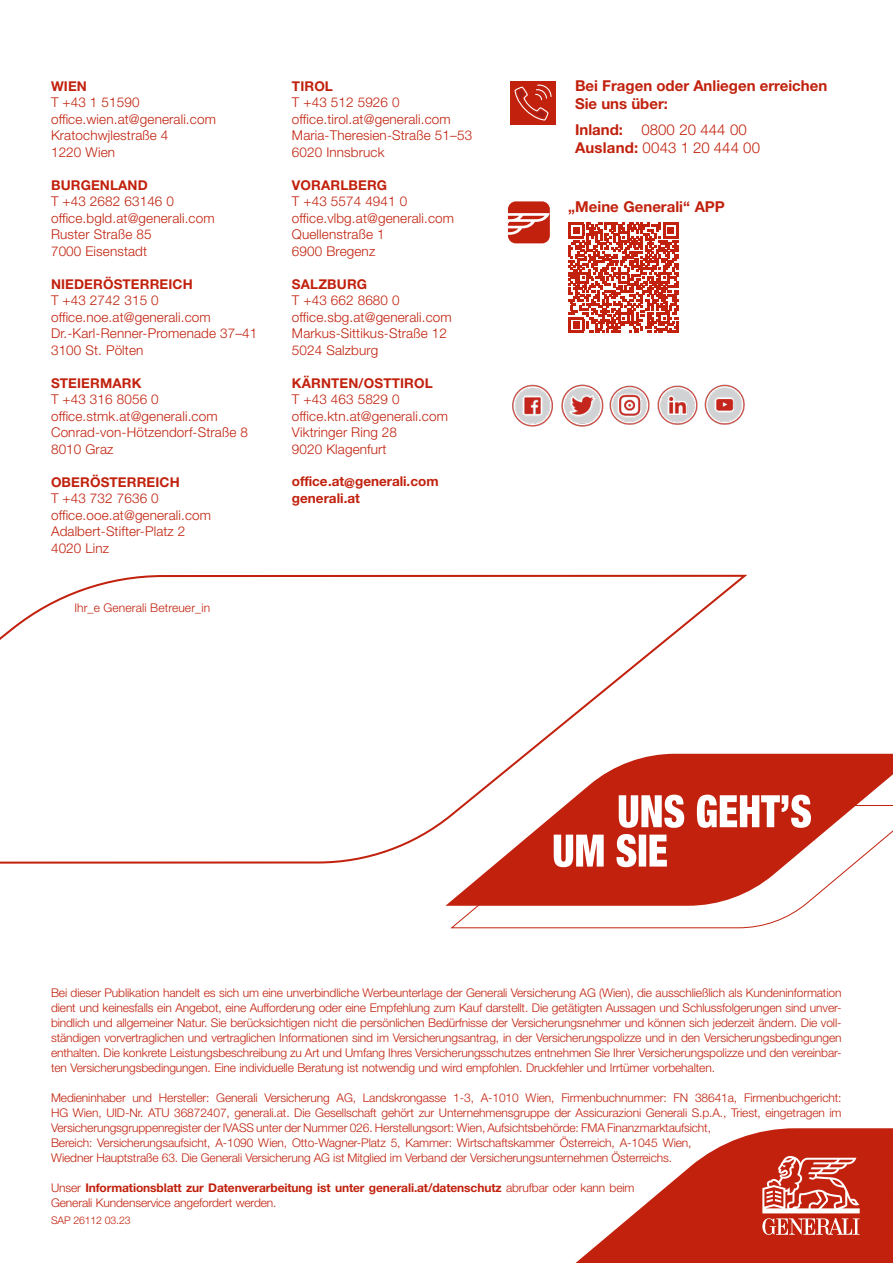
<style>
.page{position:relative;width:893px;height:1263px;background:#fff}
.page>*{position:absolute;margin:0;border:0;box-sizing:border-box;transform-origin:0 0}
.t1{font:700 15px/18px "Helvetica Neue LT Std";color:#c1210d}
.t2{font:300 15px/18px "Helvetica Neue LT Std";color:#c1210d}
.t3{font:300 13.5px/16.5px "Helvetica Neue LT Std";letter-spacing:.01em;color:#c1210d}
.t4{font:700 13.5px/16.5px "Helvetica Neue LT Std";letter-spacing:.01em;color:#c1210d}
.t5{font:300 12px/15px "Helvetica Neue LT Std";letter-spacing:-.01em;color:#c1210d;text-align:justify}
.t6{font:700 12px/15px "Helvetica Neue LT Std";letter-spacing:-.01em;color:#c1210d}
.t7{font:300 12px "Helvetica Neue LT Std";letter-spacing:.01em;color:#c1210d}
.t8{font:300 10.5px "Helvetica Neue LT Std";letter-spacing:-.01em;color:#c1210d}
.s1{font-weight:700}
.s2{font-weight:300}
</style>
<div class="page">
<svg style="left:576px;top:1128px;width:317px;height:135px"></svg>
<div style="left:508px;top:201px;width:42px;height:42px;background:#c1210d;border-radius:8px"></div>
<svg style="left:508px;top:213px;width:42px;height:29px"></svg>
<img style="left:512px;top:384px;width:41px;height:43px">
<img style="left:609px;top:385px;width:41px;height:40px">
<img style="left:657px;top:385px;width:41px;height:40px">
<img style="left:704px;top:384px;width:41px;height:41px">
<img style="left:561px;top:384px;width:43px;height:43px">
<svg style="left:568px;top:222px;width:111px;height:111px"></svg>
<svg style="left:0;top:574px;width:750px;height:290px"></svg>
<svg style="left:450px;top:906px;width:354px;height:23px"></svg>
<svg style="left:445px;top:754px;width:448px;height:152px;fill:#c1210d"></svg>
<svg style="left:554px;top:834px;width:113px;height:33px"></svg>
<svg style="left:619px;top:795px;width:192px;height:33px"></svg>
<div style="left:511px;top:81px;width:45px;height:44px;background:#c1210d"></div>
<svg style="left:514px;top:85px;width:38px;height:36px"></svg>
<p class="t4" style="left:51px;top:77px;width:37px">WIEN</p>
<p class="t3" style="left:51px;top:94px;width:166px">T +43 1 51590 office.wien.at@generali.com<br>Kratochwjlestraße 4<br>1220 Wien</p>
<p class="t4" style="left:51px;top:176px;width:98px">BURGENLAND</p>
<p class="t3" style="left:51px;top:193px;width:165px">T +43 2682 63146 0 office.bgld.at@generali.com<br>Ruster Straße 85<br>7000 Eisenstadt</p>
<p class="t4" style="left:51px;top:275px;width:143px">NIEDERÖSTERREICH</p>
<p class="t3" style="left:51px;top:292px;width:208px">T +43 2742 315 0 office.noe.at@generali.com<br>Dr.-Karl-Renner-Promenade 37–41<br>3100 St. Pölten</p>
<p class="t4" style="left:51px;top:374px;width:92px">STEIERMARK</p>
<p class="t3" style="left:51px;top:391px;width:198px">T +43 316 8056 0 office.stmk.at@generali.com<br>Conrad-von-Hötzendorf-Straße 8<br>8010 Graz</p>
<p class="t4" style="left:51px;top:473px;width:130px">OBERÖSTERREICH</p>
<p class="t3" style="left:51px;top:490px;width:162px">T +43 732 7636 0 office.ooe.at@generali.com<br>Adalbert-Stifter-Platz 2<br>4020 Linz</p>
<p class="t7" style="left:74px;top:601px;width:137px">Ihr_e Generali Betreuer_in</p>
<p class="t4" style="left:292px;top:77px;width:43px">TIROL</p>
<p class="t3" style="left:292px;top:94px;width:182px">T +43 512 5926 0 office.tirol.at@generali.com<br>Maria-Theresien-Straße 51–53<br>6020 Innsbruck</p>
<p class="t4" style="left:292px;top:176px;width:97px">VORARLBERG</p>
<p class="t3" style="left:292px;top:193px;width:164px">T +43 5574 4941 0 office.vlbg.at@generali.com<br>Quellenstraße 1<br>6900 Bregenz</p>
<p class="t4" style="left:292px;top:275px;width:77px">SALZBURG</p>
<p class="t3" style="left:292px;top:292px;width:161px">T +43 662 8680 0 office.sbg.at@generali.com<br>Markus-Sittikus-Straße 12<br>5024 Salzburg</p>
<p class="t4" style="left:292px;top:374px;width:142px">KÄRNTEN/OSTTIROL</p>
<p class="t3" style="left:292px;top:391px;width:157px">T +43 463 5829 0 office.ktn.at@generali.com<br>Viktringer Ring 28<br>9020 Klagenfurt</p>
<p class="t4" style="left:292px;top:473px;width:148px">office.at@generali.com generali.at</p>
<p class="t1" style="left:575px;top:76px;width:254px">Bei Fragen oder Anliegen erreichen<br>Sie uns über:</p>
<p class="t2" style="left:575px;top:121px;width:187px"><span class="s1">Inland:</span> 0800 20 444 00<br><span class="s1">Ausland:</span> 0043 1 20 444 00</p>
<p class="t1" style="left:568px;top:197px;width:158px">„Meine Generali“ APP</p>
<p class="t5" style="left:51px;top:985px;width:792px">Bei dieser Publikation handelt es sich um eine unverbindliche Werbeunterlage der Generali Versicherung AG (Wien), die ausschließlich als Kundeninformation dient und keinesfalls ein Angebot, eine Aufforderung oder eine Empfehlung zum Kauf darstellt. Die getätigten Aussagen und Schlussfolgerungen sind unver&shy;bindlich und allgemeiner Natur. Sie berücksichtigen nicht die persönlichen Bedürfnisse der Versicherungsnehmer und können sich jederzeit ändern. Die voll&shy;ständigen vorvertraglichen und vertraglichen Informationen sind im Versicherungsantrag, in der Versicherungspolizze und in den Versicherungsbedingungen enthalten. Die konkrete Leistungsbeschreibung zu Art und Umfang Ihres Versicherungsschutzes entnehmen Sie Ihrer Versicherungspolizze und den vereinbar&shy;ten Versicherungsbedingungen. Eine individuelle Beratung ist notwendig und wird empfohlen. Druckfehler und Irrtümer vorbehalten.</p>
<p class="t5" style="left:51px;top:1090px;width:792px;text-align:left">Medieninhaber und Hersteller: Generali Versicherung AG, Landskrongasse 1-3, A-1010 Wien, Firmenbuchnummer: FN 38641a, Firmenbuchgericht:<br>HG Wien, UID-Nr. ATU 36872407, generali.at. Die Gesellschaft gehört zur Unternehmensgruppe der Assicurazioni Generali S.p.A., Triest, eingetragen im Versicherungsgruppenregister der IVASS unter der Nummer 026. Herstellungsort: Wien, Aufsichtsbehörde: FMA Finanzmarktaufsicht,<br>Bereich: Versicherungsaufsicht, A-1090 Wien, Otto-Wagner-Platz 5, Kammer: Wirtschaftskammer Österreich, A-1045 Wien,<br>Wiedner Hauptstraße 63. Die Generali Versicherung AG ist Mitglied im Verband der Versicherungsunternehmen Österreichs.</p>
<p class="t6" style="left:51px;top:1180px;width:585px"><span class="s2">Unser</span> Informationsblatt zur Datenverarbeitung ist unter generali.at/datenschutz <span class="s2">abrufbar oder kann beim<br>Generali Kundenservice angefordert werden.</span></p>
<p class="t8" style="left:51px;top:1213px;width:81px">SAP 26112 03.23</p>
</div>
